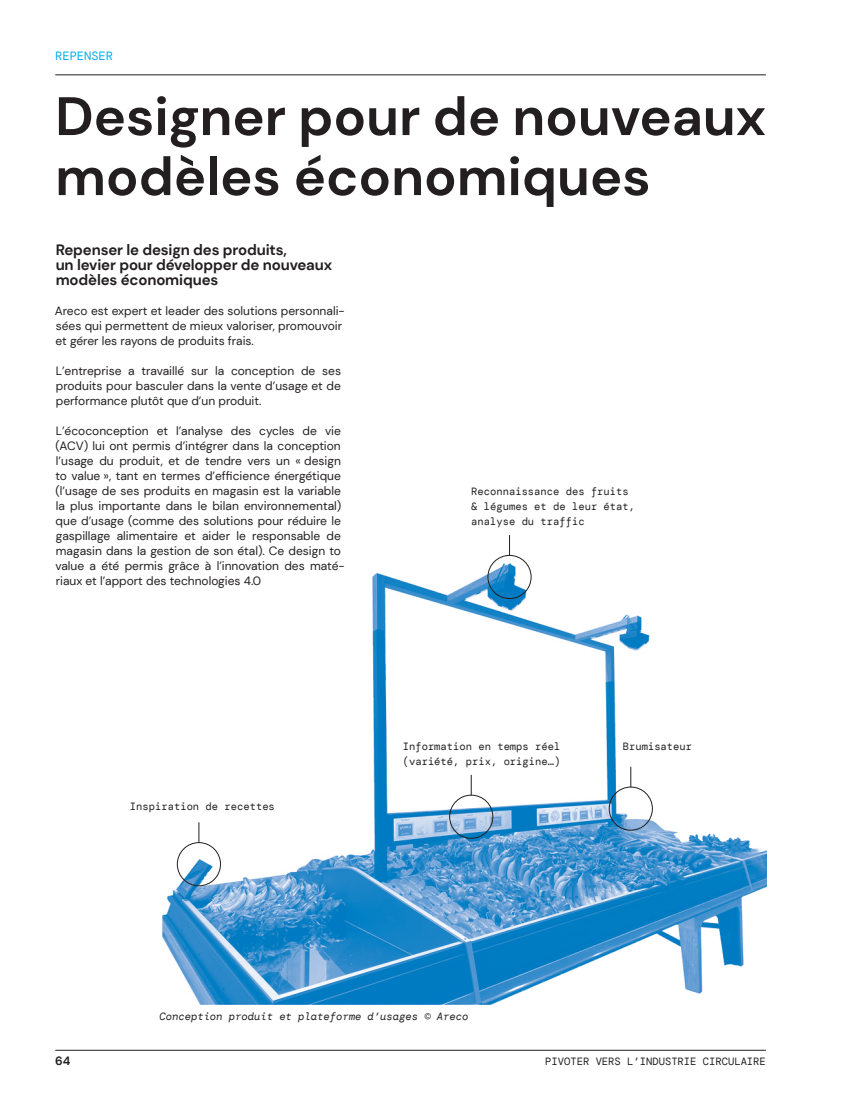
<style>
.page{position:relative;width:851px;height:1106px;background:#fff}
.page>*{position:absolute;margin:0;border:0;box-sizing:border-box;transform-origin:0 0}
.t1{font:700 54px/60px "DM Sans";color:#231f20}
.t2{font:700 15px "DM Sans";letter-spacing:-.01em;color:#231f20}
.t3{font:12px/15px "DM Sans";color:#231f20}
.t4{font:12px "DM Mono";color:#00aeef}
.t5{font:700 12px "DM Sans";color:#231f20}
.t6{font:10.5px/15px "DM Mono";color:#231f20}
.t7{font:italic 10.5px "DM Mono";color:#231f20}
</style>
<div class="page">
<hr style="left:55px;top:75px;width:710px;height:1px;background:#231f20">
<hr style="left:55px;top:1050px;width:710px;height:1px;background:#231f20">
<img style="left:163px;top:560px;width:603px;height:444px">
<div style="left:449px;top:794px;width:44px;height:44px;border:1px solid #231f20;border-radius:50%"></div>
<svg style="left:471px;top:774px;width:1px;height:21px"></svg>
<div style="left:177px;top:842px;width:44px;height:44px;border:1px solid #231f20;border-radius:50%"></div>
<svg style="left:198px;top:822px;width:1px;height:21px"></svg>
<div style="left:608px;top:786px;width:44px;height:44px;border:1px solid #231f20;border-radius:50%"></div>
<svg style="left:630px;top:766px;width:1px;height:21px"></svg>
<div style="left:487px;top:555px;width:44px;height:44px;border:1px solid #231f20;border-radius:50%"></div>
<svg style="left:509px;top:535px;width:1px;height:20px"></svg>
<p class="t4" style="left:55px;top:48px;width:59px">REPENSER</p>
<p class="t1" style="left:55px;top:86px;width:712px">Designer pour de nouveaux modèles économiques</p>
<p class="t2" style="left:56px;top:240px;width:233px">Repenser le design des produits,</p>
<p class="t2" style="left:56px;top:255px;width:278px">un levier pour développer de nouveaux</p>
<p class="t2" style="left:56px;top:270px;width:164px">modèles économiques</p>
<p class="t3" style="left:55px;top:303px;width:291px">Areco est expert et leader des solutions personnali&shy;sées qui permettent de mieux valoriser, promouvoir et gérer les rayons de produits frais.</p>
<p class="t3" style="left:56px;top:363px;width:287px;text-align:justify">L’entreprise a travaillé sur la conception de ses produits pour basculer dans la vente d’usage et de performance plutôt que d’un produit.</p>
<p class="t3" style="left:55px;top:423px;width:291px">L’écoconception et l’analyse des cycles de vie (ACV) lui ont permis d’intégrer dans la conception l’usage du produit, et de tendre vers un « design to value », tant en termes d’efficience énergétique (l’usage de ses produits en magasin est la variable la plus importante dans le bilan environnemental) que d’usage (comme des solutions pour réduire le gaspillage alimentaire et aider le responsable de magasin dans la gestion de son étal). Ce design to value a été permis grâce à l’innovation des maté&shy;riaux et l’apport des technologies 4.0</p>
<p class="t6" style="left:471px;top:484px;width:165px">Reconnaissance des fruits &amp; légumes et de leur état, analyse du traffic</p>
<p class="t6" style="left:130px;top:799px;width:146px">Inspiration de recettes</p>
<p class="t6" style="left:403px;top:739px;width:159px">Information en temps réel (variété, prix, origine…)</p>
<p class="t6" style="left:622px;top:739px;width:71px">Brumisateur</p>
<p class="t7" style="left:159px;top:1010px;width:310px">Conception produit et plateforme d’usages © Areco</p>
<p class="t5" style="left:55px;top:1053px;width:17px">64</p>
<p class="t6" style="left:545px;top:1054px;width:222px">PIVOTER VERS L’INDUSTRIE CIRCULAIRE</p>
</div>
